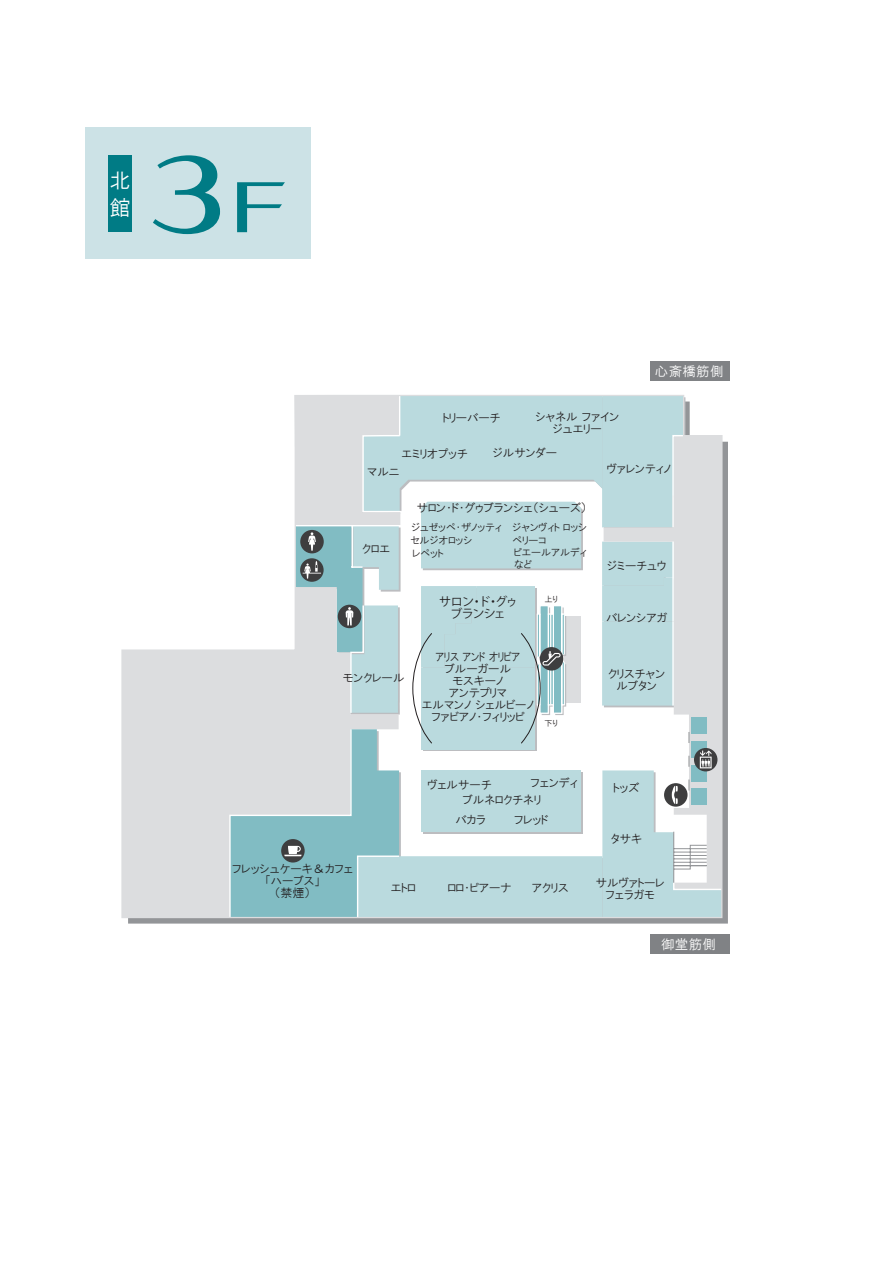
<style>
.page{position:relative;width:893px;height:1263px;background:#fff}
.page>*{position:absolute;margin:0;border:0;box-sizing:border-box;transform-origin:0 0}
.t1{font:21px/27.3px "HGP Gothic M";color:#fff}
.t2{font:13.5px "HGP Gothic M";letter-spacing:.02em;color:#fff}
.t3{font:12px/12px "HGP Gothic M";color:#231f20;text-align:center}
.t4{font:12px/12px "HGP Gothic M";color:#231f20;text-align:center;scale:.85 1}
.t5{font:12px/12px "Koz Go Pr 6 N";letter-spacing:-.07em;color:#231f20;text-align:center}
.t6{font:10.5px/12px "HGP Gothic M";color:#231f20}
.t7{font:8.25px "HGP Gothic M";color:#231f20}
</style>
<div class="page">
<div style="left:85px;top:128px;width:225px;height:131px;background:#cce2e6"></div>
<div style="left:108px;top:155px;width:24px;height:77px;background:#007b85"></div>
<svg style="left:237px;top:182px;width:48px;height:50px"></svg>
<svg style="left:153px;top:155px;width:67px;height:79px"></svg>
<div style="left:650px;top:935px;width:79px;height:19px;background:#808285"></div>
<div style="left:650px;top:361px;width:79px;height:20px;background:#808285"></div>
<svg style="left:122px;top:395px;width:601px;height:524px"></svg>
<h1 class="t1" style="left:110px;top:166px;width:21px">北館</h1>
<p class="t2" style="left:655px;top:364px;width:70px">心斎橋筋側</p>
<p class="t3" style="left:443px;top:412px;width:59px">トリーバーチ</p>
<p class="t3" style="left:535px;top:410px;width:85px">シャネル ファインジュエリー</p>
<p class="t3" style="left:493px;top:447px;width:66px">ジルサンダー</p>
<p class="t3" style="left:607px;top:463px;width:66px">ヴァレンティノ</p>
<p class="t3" style="left:402px;top:448px;width:68px">エミリオプッチ</p>
<p class="t3" style="left:367px;top:465px;width:34px">マルニ</p>
<p class="t3" style="left:362px;top:543px;width:29px">クロエ</p>
<p class="t3" style="left:417px;top:501px;width:172px">サロン・ド・グゥブランシェ（シューズ）</p>
<p class="t6" style="left:410px;top:520px;width:178px;line-height:13.2px">ジュゼッペ・ザノッティ ジャンヴィト ロッシセルジオロッシ</p>
<p class="t6" style="left:513px;top:534px;width:76px">ペリーコ<br>ピエールアルディなど</p>
<p class="t6" style="left:412px;top:547px;width:32px">レペット</p>
<p class="t3" style="left:343px;top:672px;width:63px">モンクレール</p>
<p class="t5" style="left:439px;top:596px;width:80px">サロン・ド・グゥブランシェ</p>
<p class="t4" style="left:422px;top:651px;width:134px">アリス アンド オリビア<br>ブルーガール<br>モスキーノ<br>アンテプリマ<br>エルマンノ シェルビーノファビアノ・フィリッピ</p>
<p class="t7" style="left:545px;top:594px;width:15px">上り</p>
<p class="t7" style="left:545px;top:718px;width:15px">下り</p>
<p class="t3" style="left:531px;top:777px;width:49px">フェンディ</p>
<p class="t3" style="left:427px;top:778px;width:66px">ヴェルサーチ</p>
<p class="t3" style="left:455px;top:814px;width:32px">バカラ</p>
<p class="t3" style="left:514px;top:814px;width:36px">フレッド</p>
<p class="t3" style="left:463px;top:794px;width:80px">ブルネロクチネリ</p>
<p class="t3" style="left:607px;top:560px;width:61px">ジミーチュウ</p>
<p class="t3" style="left:606px;top:612px;width:62px">バレンシアガ</p>
<p class="t3" style="left:608px;top:667px;width:58px">クリスチャンルブタン</p>
<p class="t3" style="left:614px;top:782px;width:27px">トッズ</p>
<p class="t3" style="left:611px;top:832px;width:33px">タサキ</p>
<p class="t3" style="left:232px;top:863px;width:122px">フレッシュケーキ＆カフェ「ハーブス」<br>（禁煙）</p>
<p class="t3" style="left:391px;top:881px;width:26px">エトロ</p>
<p class="t3" style="left:448px;top:881px;width:65px">ロロ・ピアーナ</p>
<p class="t3" style="left:532px;top:881px;width:38px">アクリス</p>
<p class="t3" style="left:596px;top:876px;width:70px">サルヴァトーレフェラガモ</p>
<p class="t2" style="left:661px;top:938px;width:56px">御堂筋側</p>
</div>
